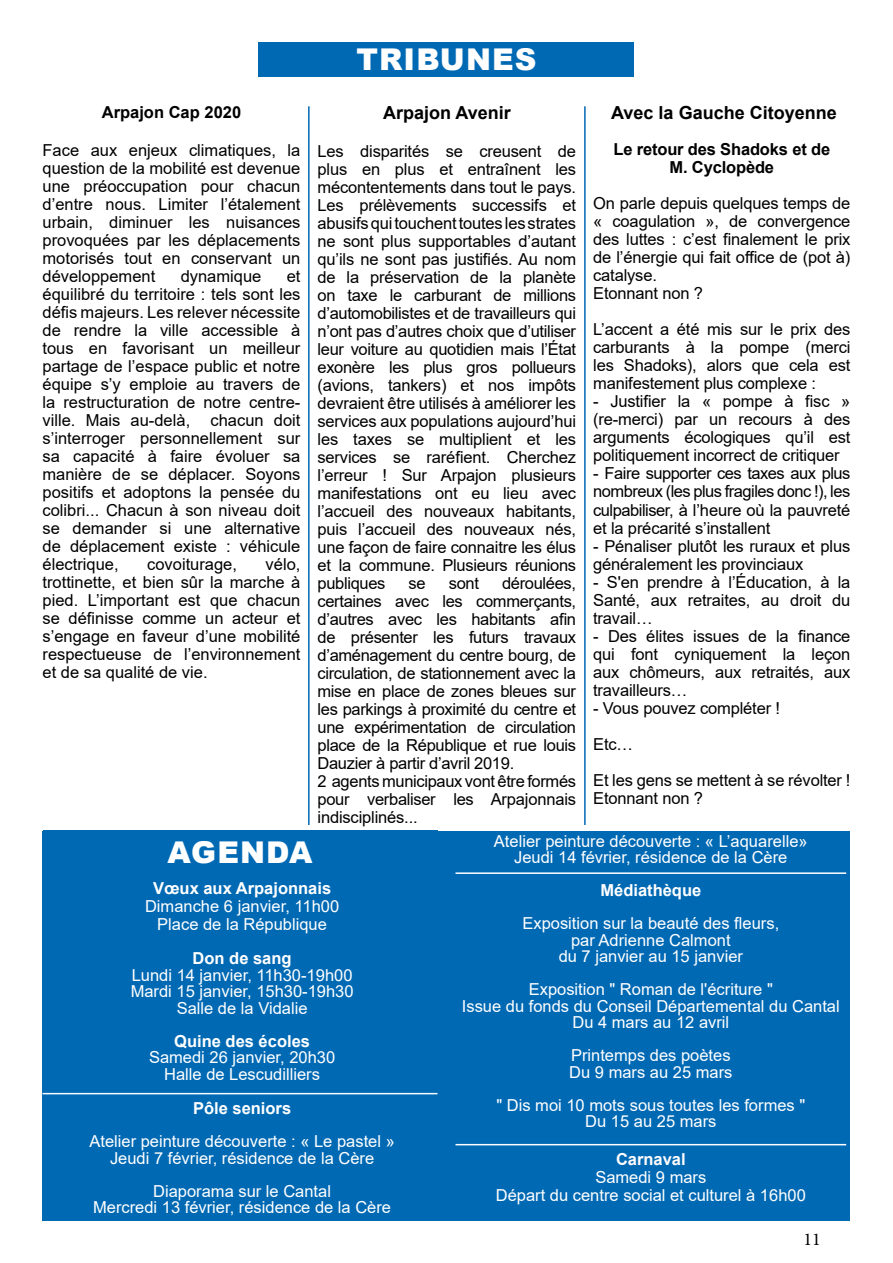
<style>
.page{position:relative;width:893px;height:1263px;background:#fff}
.page>*{position:absolute;margin:0;border:0;box-sizing:border-box;transform-origin:0 0}
.t1{font:900 30px "Arial";letter-spacing:.035em;color:#fff}
.t2{font:700 18px "Arial";color:#000}
.t3{font:18px "Minion Pro";color:#000}
.t4{font:16.5px/18px "Arial";letter-spacing:-.01em;color:#000;text-align:justify}
.t5{font:16.5px/16.5px "Arial";color:#fff;text-align:center}
.t6{font:700 16.5px "Arial";color:#fff}
.t7{font:700 16.5px/18px "Arial";letter-spacing:-.01em;color:#000;text-align:center}
.t8{font:700 16.5px "Arial";color:#fffcfd}
</style>
<div class="page">
<div style="left:259px;top:43px;width:375px;height:34px;background:#0069b4"></div>
<hr style="left:308px;top:106px;width:2px;height:719px;background:#0069b4">
<hr style="left:584px;top:106px;width:2px;height:719px;background:#0069b4">
<div style="left:43px;top:831px;width:807px;height:389px;background:#0069b4"></div>
<hr style="left:43px;top:1093px;width:394px;height:1px;background:#f7fbfd">
<hr style="left:455px;top:1144px;width:391px;height:1px;background:#fff">
<hr style="left:455px;top:872px;width:391px;height:2px;background:#fff">
<p class="t7" style="left:102px;top:104px;width:141px">Arpajon Cap 2020</p>
<p class="t4" style="left:43px;top:141px;width:259px">Face aux enjeux climatiques, la question de la mobilité est devenue une préoccupation pour chacun d’entre nous. Limiter l’étalement urbain, diminuer les nuisances provoquées par les déplacements motorisés tout en conservant un développement</p>
<p class="t4" style="left:181px;top:267px;width:82px">dynamique</p>
<p class="t4" style="left:43px;top:267px;width:259px;text-indent:244px">et équilibré du territoire : tels sont les défis majeurs. Les relever nécessite de rendre la ville accessible à tous en favorisant un meilleur partage de l’espace public et notre équipe s’y emploie au travers de la restructuration de notre centre&shy;ville. Mais au-delà, chacun doit s’interroger personnellement sur sa capacité à faire évoluer sa manière de se déplacer. Soyons positifs et adoptons la pensée du colibri... Chacun à son niveau doit se demander si une alternative de déplacement existe : véhicule électrique,</p>
<p class="t4" style="left:43px;top:555px;width:259px;text-indent:223px">vélo, trottinette, et bien sûr la marche à pied. L’important est que chacun se définisse comme un acteur et s’engage en faveur d’une mobilité respectueuse de l’environnement et de sa qualité de vie.</p>
<p class="t4" style="left:147px;top:555px;width:91px">covoiturage,</p>
<h1 class="t1" style="left:356px;top:38px;width:181px">TRIBUNES</h1>
<p class="t2" style="left:383px;top:100px;width:129px">Arpajon Avenir</p>
<p class="t4" style="left:317px;top:142px;width:260px">Les disparités se creusent de plus en plus et entraînent les mécontentements dans tout le pays.<br>Les prélèvements successifs et abusifs qui touchent toutes les strates ne sont plus supportables d’autant qu’ils ne sont pas justifiés. Au nom de la préservation de la planète on taxe le carburant de millions d’automobilistes et de travailleurs qui n’ont pas d’autres choix que d’utiliser leur voiture au quotidien mais l’État exonère les plus gros pollueurs (avions, tankers) et nos impôts devraient être utilisés à améliorer les services aux populations aujourd’hui les taxes se multiplient et les services se raréfient. Cherchez l’erreur ! Sur Arpajon plusieurs manifestations ont eu lieu avec l’accueil des nouveaux habitants, puis l’accueil des nouveaux nés, une façon de faire connaitre les élus et la commune. Plusieurs réunions publiques</p>
<p class="t4" style="left:317px;top:574px;width:260px;text-align:left;text-indent:185px">déroulées, certaines avec les commerçants, d’autres avec les habitants afin de présenter les futurs travaux d’aménagement du centre bourg, de circulation, de stationnement avec la mise en place de zones bleues sur les parkings à proximité du centre et une expérimentation de circulation place de la République et rue louis<br>Dauzier à partir d’avril 2019.<br>2 agents municipaux vont être formés pour verbaliser les Arpajonnais indisciplinés...</p>
<p class="t4" style="left:409px;top:574px;width:19px">se</p>
<p class="t4" style="left:449px;top:574px;width:32px">sont</p>
<p class="t2" style="left:611px;top:100px;width:227px">Avec la Gauche Citoyenne</p>
<p class="t7" style="left:613px;top:141px;width:218px">Le retour des Shadoks et de<br>M. Cyclopède</p>
<p class="t4" style="left:593px;top:195px;width:259px;text-align:left">On parle depuis quelques temps de « coagulation », de convergence des luttes : c’est finalement le prix de l’énergie qui fait office de (pot à) catalyse.<br>Etonnant non ?</p>
<p class="t4" style="left:593px;top:321px;width:259px">L’accent a été mis sur le prix des carburants à la pompe (merci les Shadoks), alors que cela est manifestement plus complexe :</p>
<p class="t4" style="left:593px;top:393px;width:259px">- Justifier la « pompe à fisc » (re-merci) par un recours à des arguments écologiques qu’il est politiquement incorrect de critiquer</p>
<p class="t4" style="left:593px;top:465px;width:259px">- Faire supporter ces taxes aux plus nombreux (les plus fragiles donc !), les culpabiliser, à l’heure où la pauvreté et la précarité s’installent</p>
<p class="t4" style="left:593px;top:537px;width:259px">- Pénaliser plutôt les ruraux et plus généralement les provinciaux</p>
<p class="t4" style="left:593px;top:573px;width:259px">- S'en prendre à l’Éducation, à la Santé, aux retraites, au droit du travail…</p>
<p class="t4" style="left:593px;top:627px;width:259px">- Des élites issues de la finance qui font cyniquement la leçon aux chômeurs, aux retraités, aux travailleurs…</p>
<p class="t4" style="left:593px;top:690px;width:259px;line-height:36px;text-align:left">- Vous pouvez compléter !<br>Etc…<br>Et les gens se mettent à se révolter !</p>
<p class="t4" style="left:593px;top:789px;width:111px">Etonnant non ?</p>
<h1 class="t1" style="left:167px;top:830px;width:147px">AGENDA</h1>
<p class="t6" style="left:153px;top:876px;width:180px">Vœux aux Arpajonnais</p>
<p class="t5" style="left:145px;top:897px;width:196px;line-height:18px">Dimanche 6 janvier, 11h00<br>Place de la République</p>
<p class="t6" style="left:193px;top:947px;width:101px">Don de sang</p>
<p class="t5" style="left:131px;top:966px;width:224px">Lundi 14 janvier, 11h30-19h00<br>Mardi 15 janvier, 15h30-19h30<br>Salle de la Vidalie</p>
<p class="t6" style="left:174px;top:1029px;width:137px">Quine des écoles</p>
<p class="t5" style="left:149px;top:1049px;width:188px">Samedi 26 janvier, 20h30<br>Halle de Lescudilliers</p>
<p class="t6" style="left:193px;top:1097px;width:100px">Pôle seniors</p>
<p class="t5" style="left:89px;top:1133px;width:307px">Atelier peinture découverte : « Le pastel »<br>Jeudi 7 février, résidence de la Cère</p>
<p class="t5" style="left:93px;top:1182px;width:300px">Diaporama sur le Cantal<br>Mercredi 13 février, résidence de la Cère</p>
<p class="t5" style="left:494px;top:833px;width:315px">Atelier peinture découverte : « L’aquarelle»<br>Jeudi 14 février, résidence de la Cère</p>
<p class="t6" style="left:600px;top:879px;width:102px">Médiathèque</p>
<p class="t5" style="left:522px;top:915px;width:258px">Exposition sur la beauté des fleurs, par Adrienne Calmont<br>du 7 janvier au 15 janvier</p>
<p class="t5" style="left:462px;top:981px;width:379px">Exposition " Roman de l'écriture "<br>Issue du fonds du Conseil Départemental du Cantal<br>Du 4 mars au 12 avril</p>
<p class="t5" style="left:569px;top:1047px;width:165px;text-align:left">Printemps des poètes<br>Du 9 mars au 25 mars</p>
<p class="t5" style="left:496px;top:1097px;width:310px">" Dis moi 10 mots sous toutes les formes "<br>Du 15 au 25 mars</p>
<p class="t8" style="left:616px;top:1147px;width:71px">Carnaval</p>
<p class="t5" style="left:496px;top:1168px;width:311px;line-height:18px">Samedi 9 mars<br>Départ du centre social et culturel à 16h00</p>
<p class="t3" style="left:803px;top:1227px;width:19px">11</p>
</div>
